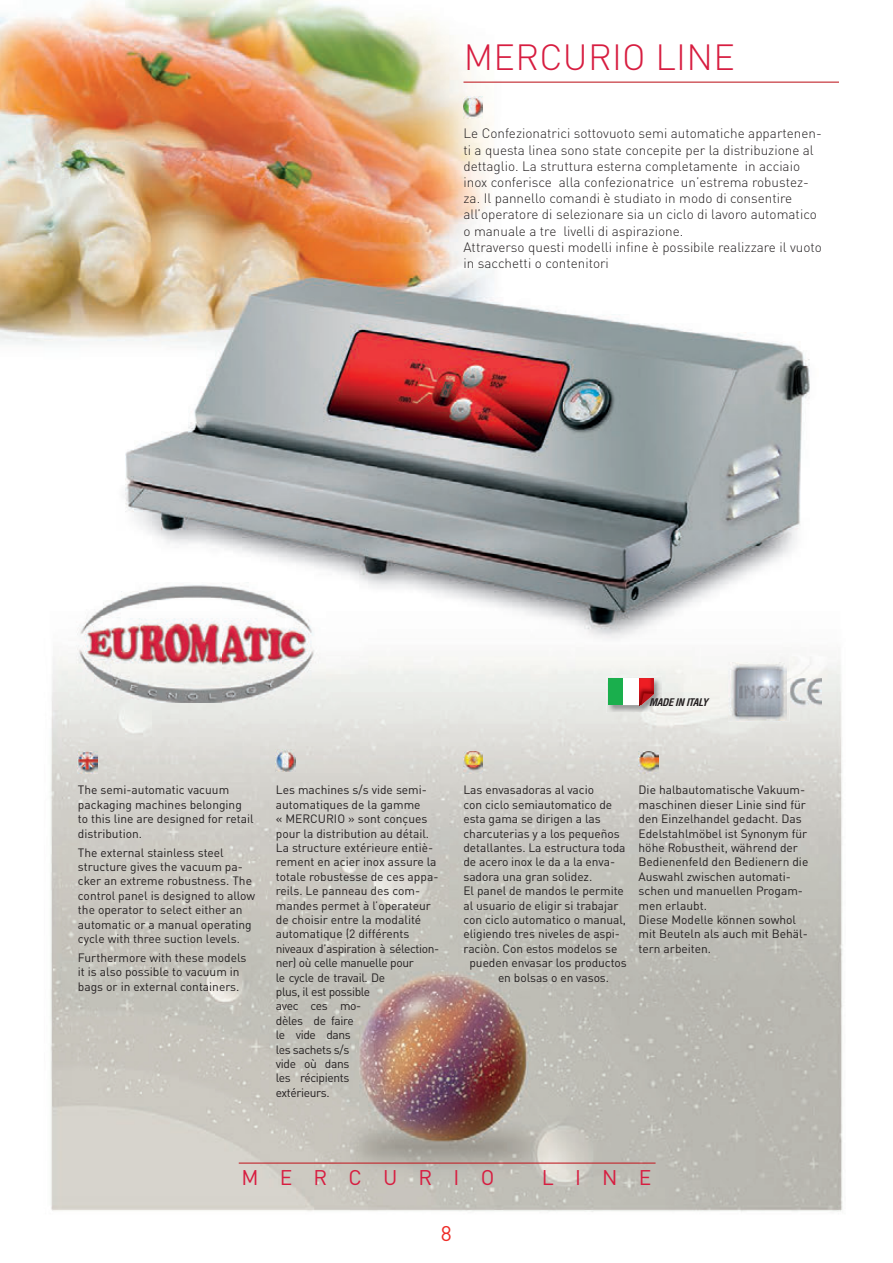
<style>
.page{position:relative;width:893px;height:1263px;background:#fff}
.page>*{position:absolute;margin:0;border:0;box-sizing:border-box;transform-origin:0 0}
.t1{font:300 36px "DIN Pro";letter-spacing:.01em;color:#d71d40}
.t2{font:21px "DIN Pro";letter-spacing:1.01em;color:#d71d40}
.t3{font:21px "DIN Pro";color:#ee2a25}
.t4{font:300 13.5px/16.2px "DIN Pro";color:#231f20}
.t5{font:12px/14.4px "DIN Pro";color:#231f20}
.t6{font:12px/14.4px "DIN Pro";letter-spacing:-.03em;color:#231f20}
.t7{font:italic 700 condensed 10.2px "Helvetica";color:#231f20}
</style>
<div class="page">
<img style="left:0;top:0;width:843px;height:1212px">
<img style="left:463px;top:97px;width:20px;height:21px">
<hr style="left:463px;top:82px;width:376px;height:1px;background:#c2262c">
<img style="left:78px;top:751px;width:19px;height:22px">
<img style="left:276px;top:749px;width:19px;height:22px">
<img style="left:463px;top:751px;width:20px;height:22px">
<img style="left:639px;top:751px;width:19px;height:22px">
<img style="left:68px;top:583px;width:258px;height:119px">
<hr style="left:239px;top:1162px;width:417px;height:2px;background:#c2262c">
<img style="left:789px;top:678px;width:33px;height:29px">
<img style="left:728px;top:653px;width:61px;height:69px">
<img style="left:731px;top:663px;width:55px;height:57px">
<img style="left:606px;top:676px;width:56px;height:37px">
<div style="left:622px;top:678px;width:17px;height:27px;background:#fff"></div>
<div style="left:608px;top:678px;width:15px;height:27px;background:#1aaf4d"></div>
<svg style="left:639px;top:678px;width:15px;height:28px"></svg>
<h1 class="t1" style="left:464px;top:29px;width:273px">MERCURIO LINE</h1>
<p class="t4" style="left:463px;top:124px;width:360px">Le Confezionatrici sottovuoto semi automatiche appartenen&shy;ti a questa linea sono state concepite per la distribuzione al dettaglio. La struttura esterna completamente in acciaio inox conferisce alla confezionatrice un’estrema robustez&shy;za. Il pannello comandi è studiato in modo di consentire all’operatore di selezionare sia un ciclo di lavoro automatico o manuale a tre livelli di aspirazione.<br>Attraverso questi modelli infine è possibile realizzare il vuoto in sacchetti o contenitori</p>
<p class="t7" style="left:649px;top:696px;width:63px">MADEINITALY</p>
<p class="t5" style="left:78px;top:782px;width:177px">the semi-automatic vacuum packaging machines belonging to this line are designed for retail distribution.</p>
<p class="t5" style="left:78px;top:844px;width:179px">the external stainless steel structure gives the vacuum pa&shy;cker an extreme robustness. the control panel is designed to allow the operator to select either an automatic or a manual operating cycle with three suction levels.</p>
<p class="t5" style="left:78px;top:949px;width:170px">furthermore with these models it is also possible to vacuum in bags or in external containers.</p>
<p class="t5" style="left:276px;top:782px;width:164px">Les machines s/s vide semi&shy;automatiques de la gamme<br>« MERCURIO » sont conçues pour la distribution au détail.<br>La structure extérieure entiè&shy;rement en acier inox assure la totale robustesse de ces appa&shy;reils. Le panneau des com&shy;mandes permet à l’operateur de choisir entre la modalité automatique (2 différents</p>
<p class="t5" style="left:463px;top:782px;width:132px">Las envasadoras al vacio</p>
<p class="t5" style="left:463px;top:796px;width:150px">con ciclo semiautomatico de</p>
<p class="t5" style="left:463px;top:810px;width:139px">esta gama se dirigen a las</p>
<p class="t5" style="left:463px;top:825px;width:158px">charcuterias y a los pequeños</p>
<p class="t5" style="left:463px;top:839px;width:164px">detallantes. La estructura toda</p>
<p class="t5" style="left:463px;top:854px;width:153px">de acero inox le da a la enva-</p>
<p class="t5" style="left:463px;top:868px;width:130px">sadora una gran solidez.</p>
<p class="t5" style="left:463px;top:882px;width:162px">El panel de mandos le permite</p>
<p class="t5" style="left:463px;top:897px;width:156px">al usuario de eligir si trabajar</p>
<p class="t5" style="left:463px;top:911px;width:164px">con ciclo automatico o manual,</p>
<p class="t5" style="left:463px;top:926px;width:158px">eligiendo tres niveles de aspi-</p>
<p class="t5" style="left:463px;top:940px;width:155px">raciòn. Con estos modelos se</p>
<p class="t5" style="left:469px;top:954px;width:159px">pueden envasar los productos</p>
<p class="t5" style="left:498px;top:969px;width:113px">en bolsas o en vasos.</p>
<p class="t6" style="left:276px;top:940px;width:165px">niveaux d’aspiration à sélection&shy;ner) où celle manuelle pour<br>le cycle de travail. De<br>plus, il est possible<br>avec ces mo-<br>dèles de faire<br>le vide dans<br>les sachets s/s<br>vide où dans<br>les récipients<br>extérieurs.</p>
<p class="t5" style="left:639px;top:782px;width:171px">Die halbautomatische Vakuum&shy;maschinen dieser Linie sind für den Einzelhandel gedacht. Das<br>Edelstahlmöbel ist synonym für höhe Robustheit, während der bedienenfeld den bedienern die auswahl zwischen automati&shy;schen und manuellen progam&shy;men erlaubt.<br>Diese Modelle können sowhol mit beuteln als auch mit behäl&shy;tern arbeiten.</p>
<h2 class="t2" style="left:241px;top:1161px;width:254px">MERCURIO</h2>
<h2 class="t2" style="left:542px;top:1161px;width:111px">LINE</h2>
<h2 class="t3" style="left:441px;top:1217px;width:12px">8</h2>
</div>
